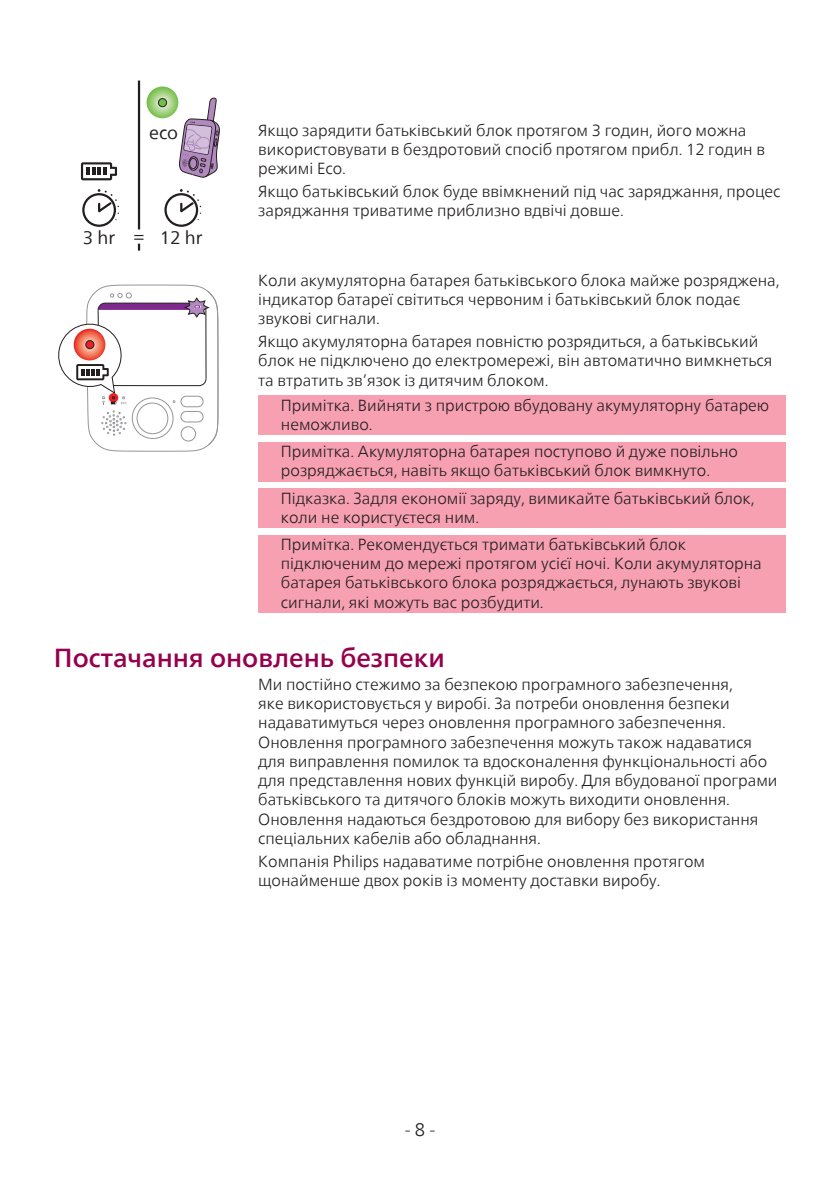
<style>
.page{position:relative;width:840px;height:1191px;background:#fff}
.page>*{position:absolute;margin:0;border:0;box-sizing:border-box;transform-origin:0 0}
.t1{font:500 26px "Neue Frutiger World";color:#96014e}
.t2{font:18px "Neue Frutiger World";color:#231f20}
.t3{font:300 18px "Neue Frutiger World";color:#231f20}
.t4{font:300 16px/19.2px "Neue Frutiger World";color:#231f20}
</style>
<div class="page">
<div style="left:258px;top:395px;width:527px;height:40px;background:#f6a0b2"></div>
<div style="left:258px;top:442px;width:527px;height:39px;background:#f6a0b2"></div>
<div style="left:258px;top:488px;width:527px;height:39px;background:#f6a0b2"></div>
<div style="left:258px;top:535px;width:527px;height:77px;background:#f6a0b2"></div>
<svg style="left:165px;top:194px;width:32px;height:32px"></svg>
<div style="left:164px;top:193px;width:34px;height:34px;border:2px solid #231f20;border-radius:50%"></div>
<svg style="left:179px;top:189px;width:22px;height:31px"></svg>
<hr style="left:138px;top:81px;width:2px;height:148px;background:#231f20">
<svg style="left:138px;top:244px;width:2px;height:7px"></svg>
<svg style="left:146px;top:86px;width:32px;height:32px"></svg>
<div style="left:158px;top:99px;width:8px;height:8px;background:#70be46;border-radius:50%"></div>
<div style="left:158px;top:98px;width:9px;height:9px;border:1px solid #231f20;border-radius:50%"></div>
<svg style="left:81px;top:162px;width:36px;height:18px"></svg>
<svg style="left:83px;top:194px;width:32px;height:32px"></svg>
<div style="left:82px;top:193px;width:34px;height:34px;border:2px solid #231f20;border-radius:50%"></div>
<svg style="left:97px;top:189px;width:22px;height:31px"></svg>
<svg style="left:179px;top:98px;width:41px;height:80px"></svg>
<svg style="left:58px;top:284px;width:161px;height:168px"></svg>
<p class="t2" style="left:149px;top:118px;width:30px">eco</p>
<p class="t2" style="left:83px;top:223px;width:121px">3 hr = 12 hr</p>
<p class="t4" style="left:258px;top:120px;width:508px">Якщо зарядити батьківський блок протягом 3 годин, його можна використовувати в бездротовий спосіб протягом прибл. 12 годин в режимі Eco.</p>
<p class="t4" style="left:258px;top:182px;width:523px">Якщо батьківський блок буде ввімкнений під час заряджання, процес заряджання триватиме приблизно вдвічі довше.</p>
<p class="t4" style="left:258px;top:270px;width:522px">Коли акумуляторна батарея батьківського блока майже розряджена, індикатор батареї світиться червоним і батьківський блок подає звукові сигнали.</p>
<p class="t4" style="left:258px;top:332px;width:515px">Якщо акумуляторна батарея повністю розрядиться, а батьківський блок не підключено до електромережі, він автоматично вимкнеться та втратить зв’язок із дитячим блоком.</p>
<p class="t4" style="left:281px;top:395px;width:489px">Примітка. Вийняти з пристрою вбудовану акумуляторну батарею неможливо.</p>
<p class="t4" style="left:281px;top:442px;width:458px">Примітка. Акумуляторна батарея поступово й дуже повільно розряджається, навіть якщо батьківський блок вимкнуто.</p>
<p class="t4" style="left:281px;top:488px;width:475px">Підказка. Задля економії заряду, вимикайте батьківський блок, коли не користуєтеся ним.</p>
<p class="t4" style="left:281px;top:535px;width:482px">Примітка. Рекомендується тримати батьківський блок підключеним до мережі протягом усієї ночі. Коли акумуляторна батарея батьківського блока розряджається, лунають звукові сигнали, які можуть вас розбудити.</p>
<h1 class="t1" style="left:54px;top:636px;width:392px">Постачання оновлень безпеки</h1>
<p class="t4" style="left:258px;top:675px;width:520px">Ми постійно стежимо за безпекою програмного забезпечення,<br>яке використовується у виробі. За потреби оновлення безпеки надаватимуться через оновлення програмного забезпечення.<br>Оновлення програмного забезпечення можуть також надаватися для виправлення помилок та вдосконалення функціональності або для представлення нових функцій виробу. Для вбудованої програми батьківського та дитячого блоків можуть виходити оновлення.<br>Оновлення надаються бездротовою для вибору без використання спеціальних кабелів або обладнання.</p>
<p class="t4" style="left:258px;top:852px;width:448px">Компанія Philips надаватиме потрібне оновлення протягом щонайменше двох років із моменту доставки виробу.</p>
<p class="t3" style="left:404px;top:1115px;width:32px">- 8 -</p>
</div>
